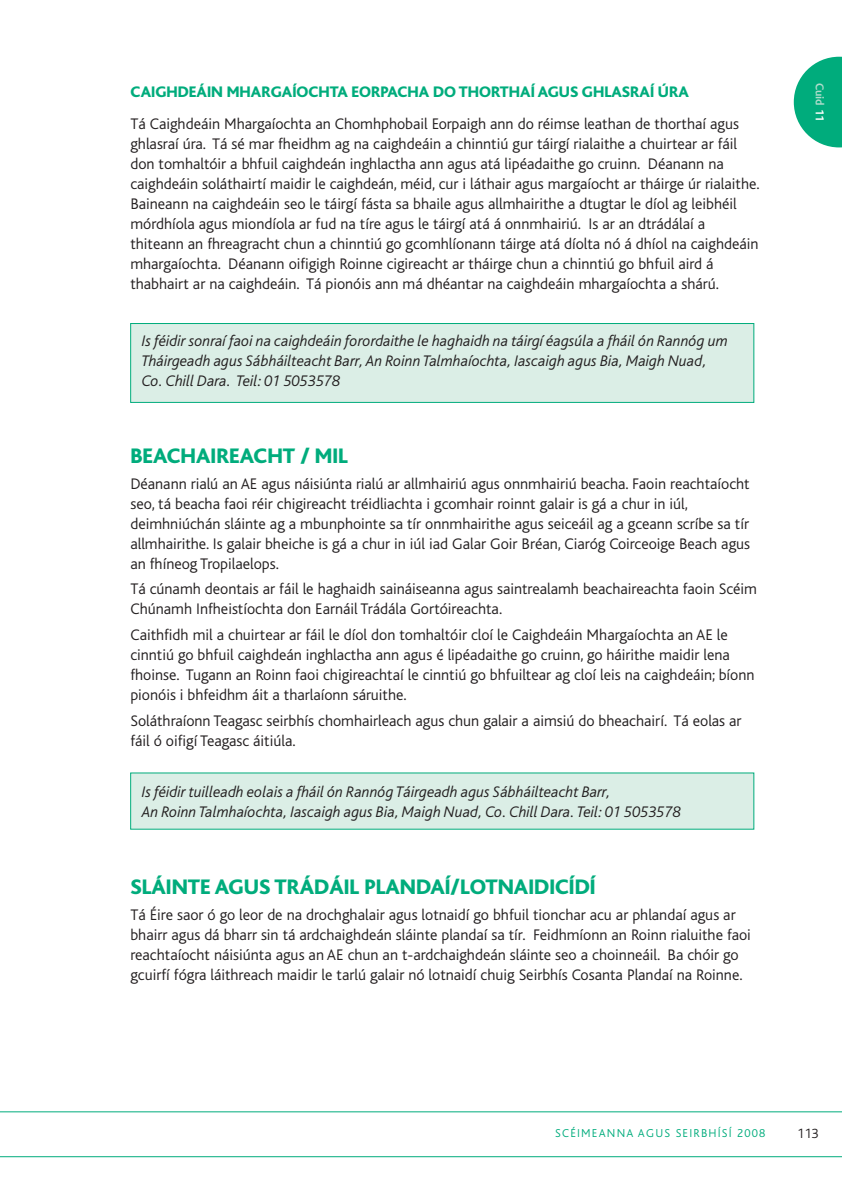
<style>
.page{position:relative;width:842px;height:1191px;background:#fff}
.page>*{position:absolute;margin:0;border:0;box-sizing:border-box;transform-origin:0 0}
.t1{font:800 22px "Bliss";color:#00ac7c}
.t2{font:300 16px/20px "Bliss";color:#231f20}
.t3{font:italic 300 16px/20px "Bliss";color:#231f20}
.t4{font:800 16px "Bliss";color:#00ac7c}
.t5{font:300 14px "Bliss";color:#231f20}
.t6{font:300 12px "Bliss";letter-spacing:.1em;color:#00ac7c}
.t7{font:700 12px "Bliss";color:#afdccb}
.s1{color:#fff}
</style>
<div class="page">
<svg style="left:794px;top:57px;width:48px;height:90px"></svg>
<svg style="left:0;top:1111px;width:842px;height:46px"></svg>
<div style="left:131px;top:324px;width:623px;height:78px;background:#dbeee6"></div>
<div style="left:130px;top:323px;width:624px;height:80px;border:1px solid #00ac7c"></div>
<div style="left:131px;top:773px;width:623px;height:56px;background:#dbeee6"></div>
<p class="t4" style="left:130px;top:87px;width:560px">CAIGHDEÁIN MHARGAÍOCHTA EORPACHA DO THORTHAÍ AGUS GHLASRAÍ ÚRA</p>
<p class="t2" style="left:130px;top:115px;width:631px">Tá Caighdeáin Mhargaíochta an Chomhphobail Eorpaigh ann do réimse leathan de thorthaí agus ghlasraí úra. Tá sé mar fheidhm ag na caighdeáin a chinntiú gur táirgí rialaithe a chuirtear ar fáil don tomhaltóir a bhfuil caighdeán inghlactha ann agus atá lipéadaithe go cruinn. Déanann na caighdeáin soláthairtí maidir le caighdeán, méid, cur i láthair agus margaíocht ar tháirge úr rialaithe.<br>Baineann na caighdeáin seo le táirgí fásta sa bhaile agus allmhairithe a dtugtar le díol ag leibhéil mórdhíola agus miondíola ar fud na tíre agus le táirgí atá á onnmhairiú. Is ar an dtrádálaí a thiteann an fhreagracht chun a chinntiú go gcomhlíonann táirge atá díolta nó á dhíol na caighdeáin mhargaíochta. Déanann oifigigh Roinne cigireacht ar tháirge chun a chinntiú go bhfuil aird á thabhairt ar na caighdeáin. Tá pionóis ann má dhéantar na caighdeáin mhargaíochta a shárú.</p>
<p class="t3" style="left:142px;top:332px;width:588px">Is féidir sonraí faoi na caighdeáin forordaithe le haghaidh na táirgí éagsúla a fháil ón Rannóg um<br>Tháirgeadh agus Sábháilteacht Barr, An Roinn Talmhaíochta, Iascaigh agus Bia, Maigh Nuad,<br>Co. Chill Dara. Teil: 01 5053578</p>
<h1 class="t1" style="left:130px;top:448px;width:219px">BEACHAIREACHT / MIL</h1>
<p class="t2" style="left:130px;top:475px;width:621px">Déanann rialú an AE agus náisiúnta rialú ar allmhairiú agus onnmhairiú beacha. Faoin reachtaíocht seo, tá beacha faoi réir chigireacht tréidliachta i gcomhair roinnt galair is gá a chur in iúl, deimhniúchán sláinte ag a mbunphointe sa tír onnmhairithe agus seiceáil ag a gceann scríbe sa tír allmhairithe. Is galair bheiche is gá a chur in iúl iad Galar Goir Bréan, Ciaróg Coirceoige Beach agus an fhíneog Tropilaelops.</p>
<p class="t2" style="left:130px;top:580px;width:628px">Tá cúnamh deontais ar fáil le haghaidh saináiseanna agus saintrealamh beachaireachta faoin Scéim<br>Chúnamh Infheistíochta don Earnáil Trádála Gortóireachta.</p>
<p class="t2" style="left:130px;top:626px;width:626px">Caithfidh mil a chuirtear ar fáil le díol don tomhaltóir cloí le Caighdeáin Mhargaíochta an AE le cinntiú go bhfuil caighdeán inghlactha ann agus é lipéadaithe go cruinn, go háirithe maidir lena fhoinse. Tugann an Roinn faoi chigireachtaí le cinntiú go bhfuiltear ag cloí leis na caighdeáin; bíonn pionóis i bhfeidhm áit a tharlaíonn sáruithe.</p>
<p class="t2" style="left:130px;top:712px;width:613px">Soláthraíonn Teagasc seirbhís chomhairleach agus chun galair a aimsiú do bheachairí. Tá eolas ar fáil ó oifigí Teagasc áitiúla.</p>
<p class="t3" style="left:142px;top:783px;width:541px">Is féidir tuilleadh eolais a fháil ón Rannóg Táirgeadh agus Sábháilteacht Barr,<br>An Roinn Talmhaíochta, Iascaigh agus Bia, Maigh Nuad, Co. Chill Dara. Teil: 01 5053578</p>
<h1 class="t1" style="left:130px;top:879px;width:467px">SLÁINTE AGUS TRÁDÁIL PLANDAÍ/LOTNAIDICÍDÍ</h1>
<p class="t2" style="left:130px;top:906px;width:622px">Tá Éire saor ó go leor de na drochghalair agus lotnaidí go bhfuil tionchar acu ar phlandaí agus ar bhairr agus dá bharr sin tá ardchaighdeán sláinte plandaí sa tír. Feidhmíonn an Roinn rialuithe faoi reachtaíocht náisiúnta agus an AE chun an t-ardchaighdeán sláinte seo a choinneáil. Ba chóir go gcuirfí fógra láithreach maidir le tarlú galair nó lotnaidí chuig Seirbhís Cosanta Plandaí na Roinne.</p>
<p class="t7" style="left:823px;top:83px;width:41px;rotate:90deg">Cuid <span class="s1">11</span></p>
<p class="t6" style="left:555px;top:1129px;width:212px">SCÉIMEANNA AGUS SEIRBHÍSÍ 2008</p>
<p class="t5" style="left:797px;top:1128px;width:23px">113</p>
</div>
